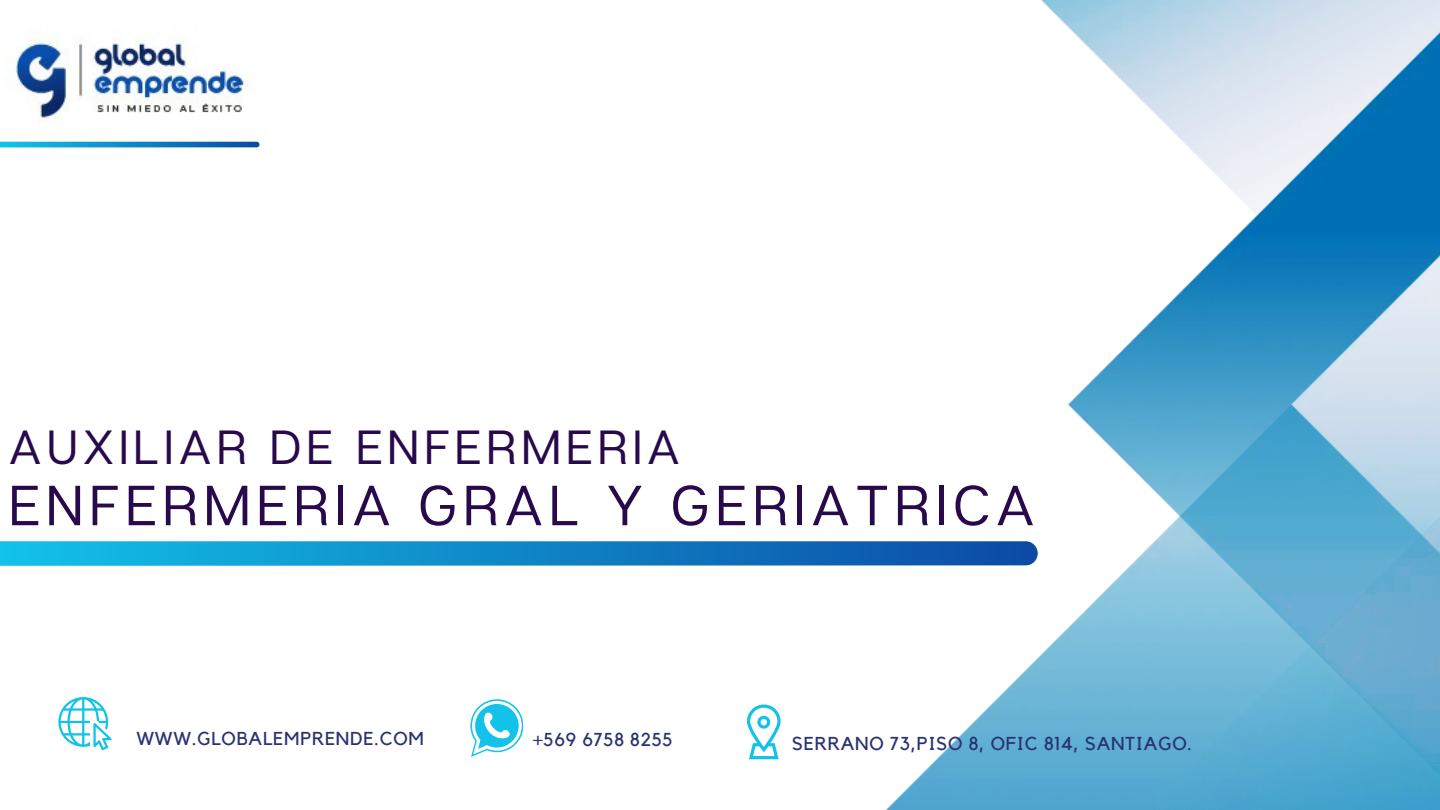
<style>
.page{position:relative;width:1440px;height:810px;background:#fff}
.page>*{position:absolute;margin:0;border:0;box-sizing:border-box;transform-origin:0 0}
.t1{font:56.4px "Articulat CF";letter-spacing:.105em;color:#28094b}
.t2{font:47.8px "Articulat CF";letter-spacing:.105em;color:#28094b}
.t3{font:18.7px "Kollektif";letter-spacing:.04em;color:#2b3372}
</style>
<div class="page">
<img style="left:885px;top:0;width:555px;height:810px">
<svg style="left:0;top:541px;width:1038px;height:25px;background:#1589c8"></svg>
<img style="left:15px;top:37px;width:236px;height:84px">
<svg style="left:0;top:142px;width:259px;height:5px"></svg>
<svg style="left:58px;top:697px;width:54px;height:53px"></svg>
<svg style="left:470px;top:699px;width:53px;height:58px"></svg>
<svg style="left:747px;top:705px;width:34px;height:54px"></svg>
<p class="t2" style="left:9px;top:418px;width:673px">AUXILIAR DE ENFERMERIA</p>
<p class="t1" style="left:9px;top:470px;width:1027px">ENFERMERIA GRAL Y GERIATRICA</p>
<p class="t3" style="left:136px;top:730px;width:289px">WWW.GLOBALEMPRENDE.COM</p>
<p class="t3" style="left:533px;top:731px;width:141px">+569 6758 8255</p>
<p class="t3" style="left:792px;top:734px;width:401px">SERRANO 73,PISO 8, OFIC 814, SANTIAGO.</p>
</div>
